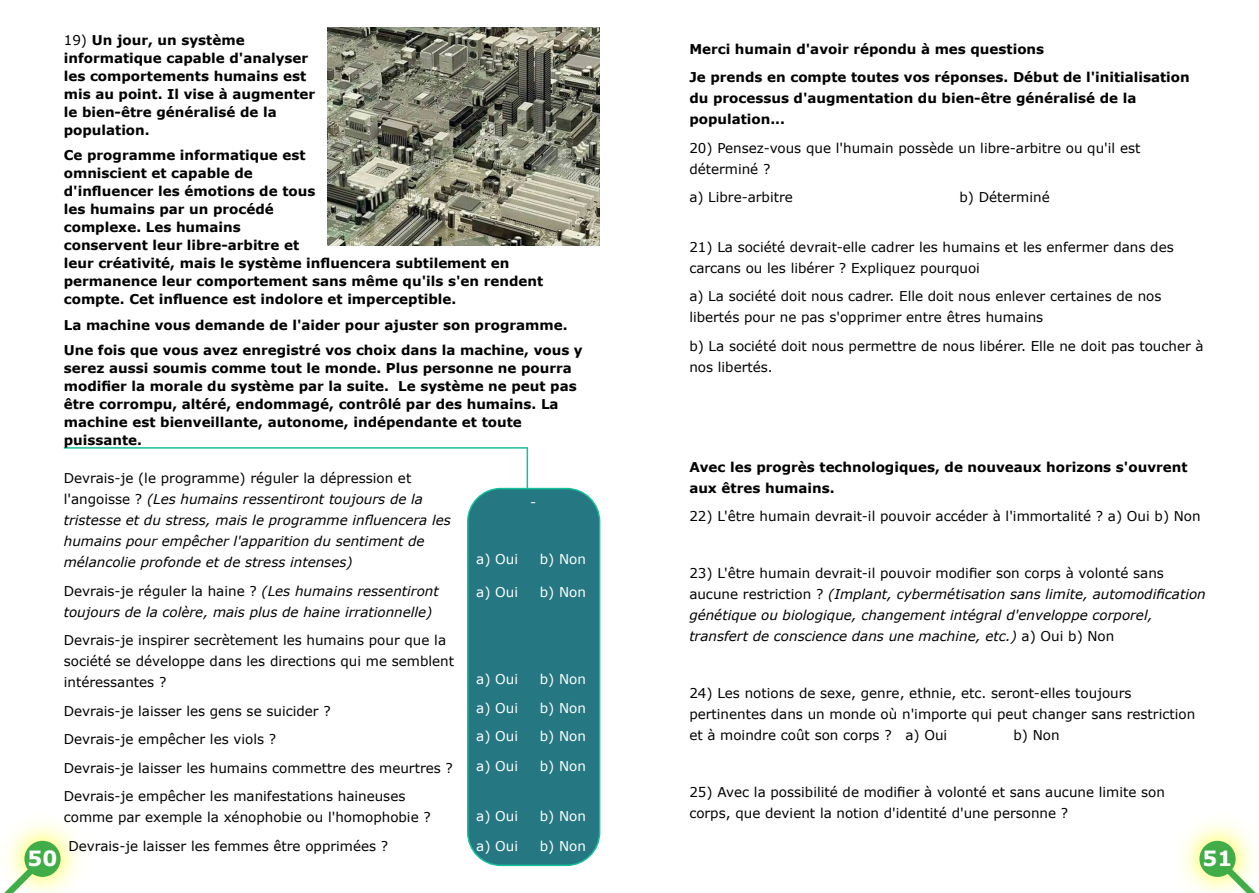
<style>
.page{position:relative;width:1259px;height:893px;background:#fff}
.page>*{position:absolute;margin:0;border:0;box-sizing:border-box;transform-origin:0 0}
.t1{font:700 21px "Verdana";color:#fff}
.t2{font:13.5px/21px "Verdana";color:#000}
.t3{font:700 13.5px/18px "Verdana";color:#000}
.t4{font:italic 13.5px/21px "Verdana";color:#000}
.t5{font:13.5px "Verdana";color:#fff}
.s1{font-weight:400}
.s2{font-style:normal}
</style>
<div class="page">
<img style="left:1182px;top:823px;width:72px;height:70px">
<div style="left:1199px;top:841px;width:36px;height:36px;background:#41ad49;border-radius:50%"></div>
<svg style="left:1226px;top:868px;width:30px;height:25px"></svg>
<img style="left:7px;top:823px;width:71px;height:70px">
<div style="left:24px;top:841px;width:37px;height:36px;background:#41ad49;border-radius:50%"></div>
<svg style="left:4px;top:868px;width:30px;height:25px"></svg>
<hr style="left:64px;top:447px;width:463px;height:2px;background:#14bf9b">
<div style="left:467px;top:488px;width:133px;height:378px;background:#257782;border:2px solid #14bf9b;border-radius:33px"></div>
<hr style="left:526px;top:447px;width:2px;height:42px;background:#14bf9b">
<img style="left:327px;top:27px;width:272px;height:218px">
<p class="t3" style="left:64px;top:32px;width:253px"><span class="s1">19)</span> Un jour, un système informatique capable d'analyser les comportements humains est mis au point. Il vise à augmenter le bien-être généralisé de la population.</p>
<p class="t3" style="left:64px;top:147px;width:481px">Ce programme informatique est<br>omniscient et capable de<br>d'influencer les émotions de tous<br>les humains par un procédé<br>complexe. Les humains<br>conservent leur libre-arbitre et<br>leur créativité, mais le système influencera subtilement en permanence leur comportement sans même qu'ils s'en rendent compte. Cet influence est indolore et imperceptible.</p>
<p class="t3" style="left:64px;top:313px;width:520px;line-height:25.5px">La machine vous demande de l'aider pour ajuster son programme.<br>Une fois que vous avez enregistré vos choix dans la machine, vous y</p>
<p class="t3" style="left:64px;top:360px;width:514px">serez aussi soumis comme tout le monde. Plus personne ne pourra modifier la morale du système par la suite. Le système ne peut pas être corrompu, altéré, endommagé, contrôlé par des humains. La machine est bienveillante, autonome, indépendante et toute puissante.</p>
<p class="t4" style="left:64px;top:469px;width:388px"><span class="s2">Devrais-je (le programme) réguler la dépression et l'angoisse ?</span> (Les humains ressentiront toujours de la tristesse et du stress, mais le programme influencera les humains pour empêcher l'apparition du sentiment de mélancolie profonde et de stress intenses)</p>
<p class="t4" style="left:64px;top:581px;width:376px"><span class="s2">Devrais-je réguler la haine ?</span> (Les humains ressentiront toujours de la colère, mais plus de haine irrationnelle)</p>
<p class="t2" style="left:64px;top:631px;width:392px">Devrais-je inspirer secrètement les humains pour que la société se développe dans les directions qui me semblent intéressantes ?</p>
<p class="t2" style="left:64px;top:698px;width:391px;line-height:28.5px">Devrais-je laisser les gens se suicider ?<br>Devrais-je empêcher les viols ?<br>Devrais-je laisser les humains commettre des meurtres ?<br>Devrais-je empêcher les manifestations haineuses</p>
<p class="t2" style="left:69px;top:804px;width:364px;line-height:28.5px;text-indent:-5px">comme par exemple la xénophobie ou l'homophobie ?<br>Devrais-je laisser les femmes être opprimées ?</p>
<p class="t3" style="left:689px;top:36px;width:502px;line-height:28.5px">Merci humain d'avoir répondu à mes questions<br>Je prends en compte toutes vos réponses. Début de l'initialisation</p>
<p class="t3" style="left:689px;top:89px;width:448px;line-height:21px">du processus d'augmentation du bien-être généralisé de la population...</p>
<p class="t2" style="left:689px;top:138px;width:452px">20) Pensez-vous que l'humain possède un libre-arbitre ou qu'il est déterminé ?</p>
<p class="t2" style="left:689px;top:188px;width:105px">a) Libre-arbitre</p>
<p class="t2" style="left:959px;top:188px;width:92px">b) Déterminé</p>
<p class="t2" style="left:689px;top:238px;width:486px">21) La société devrait-elle cadrer les humains et les enfermer dans des carcans ou les libérer ? Expliquez pourquoi</p>
<p class="t2" style="left:689px;top:287px;width:473px">a) La société doit nous cadrer. Elle doit nous enlever certaines de nos libertés pour ne pas s'opprimer entre êtres humains</p>
<p class="t2" style="left:689px;top:337px;width:516px">b) La société doit nous permettre de nous libérer. Elle ne doit pas toucher à nos libertés.</p>
<p class="t3" style="left:689px;top:458px;width:500px;line-height:21px">Avec les progrès technologiques, de nouveaux horizons s'ouvrent aux êtres humains.</p>
<p class="t2" style="left:689px;top:507px;width:513px">22) L'être humain devrait-il pouvoir accéder à l'immortalité ? a) Oui b) Non</p>
<p class="t5" style="left:530px;top:497px;width:8px">-</p>
<p class="t5" style="left:476px;top:554px;width:43px">a) Oui</p>
<p class="t5" style="left:540px;top:554px;width:48px">b) Non</p>
<p class="t5" style="left:476px;top:587px;width:43px">a) Oui</p>
<p class="t5" style="left:540px;top:587px;width:48px">b) Non</p>
<p class="t4" style="left:689px;top:564px;width:518px"><span class="s2">23) L'être humain devrait-il pouvoir modifier son corps à volonté sans aucune restriction ?</span> (Implant, cybermétisation sans limite, automodification génétique ou biologique, changement intégral d'enveloppe corporel, transfert de conscience dans une machine, etc.) <span class="s2">a) Oui b) Non</span></p>
<p class="t5" style="left:476px;top:674px;width:43px">a) Oui</p>
<p class="t5" style="left:540px;top:674px;width:48px">b) Non</p>
<p class="t5" style="left:476px;top:702px;width:43px">a) Oui</p>
<p class="t5" style="left:540px;top:702px;width:48px">b) Non</p>
<p class="t5" style="left:476px;top:731px;width:43px">a) Oui</p>
<p class="t5" style="left:540px;top:731px;width:48px">b) Non</p>
<p class="t5" style="left:476px;top:761px;width:43px">a) Oui</p>
<p class="t5" style="left:540px;top:761px;width:48px">b) Non</p>
<p class="t5" style="left:476px;top:810px;width:43px">a) Oui</p>
<p class="t5" style="left:540px;top:810px;width:48px">b) Non</p>
<p class="t5" style="left:476px;top:840px;width:43px">a) Oui</p>
<p class="t5" style="left:540px;top:840px;width:48px">b) Non</p>
<p class="t2" style="left:689px;top:684px;width:507px">24) Les notions de sexe, genre, ethnie, etc. seront-elles toujours pertinentes dans un monde où n'importe qui peut changer sans restriction et à moindre coût son corps ? a) Oui</p>
<p class="t2" style="left:1013px;top:726px;width:48px">b) Non</p>
<p class="t2" style="left:689px;top:783px;width:477px">25) Avec la possibilité de modifier à volonté et sans aucune limite son corps, que devient la notion d'identité d'une personne ?</p>
<h1 class="t1" style="left:28px;top:850px;width:31px">50</h1>
<h1 class="t1" style="left:1202px;top:850px;width:31px">51</h1>
</div>
